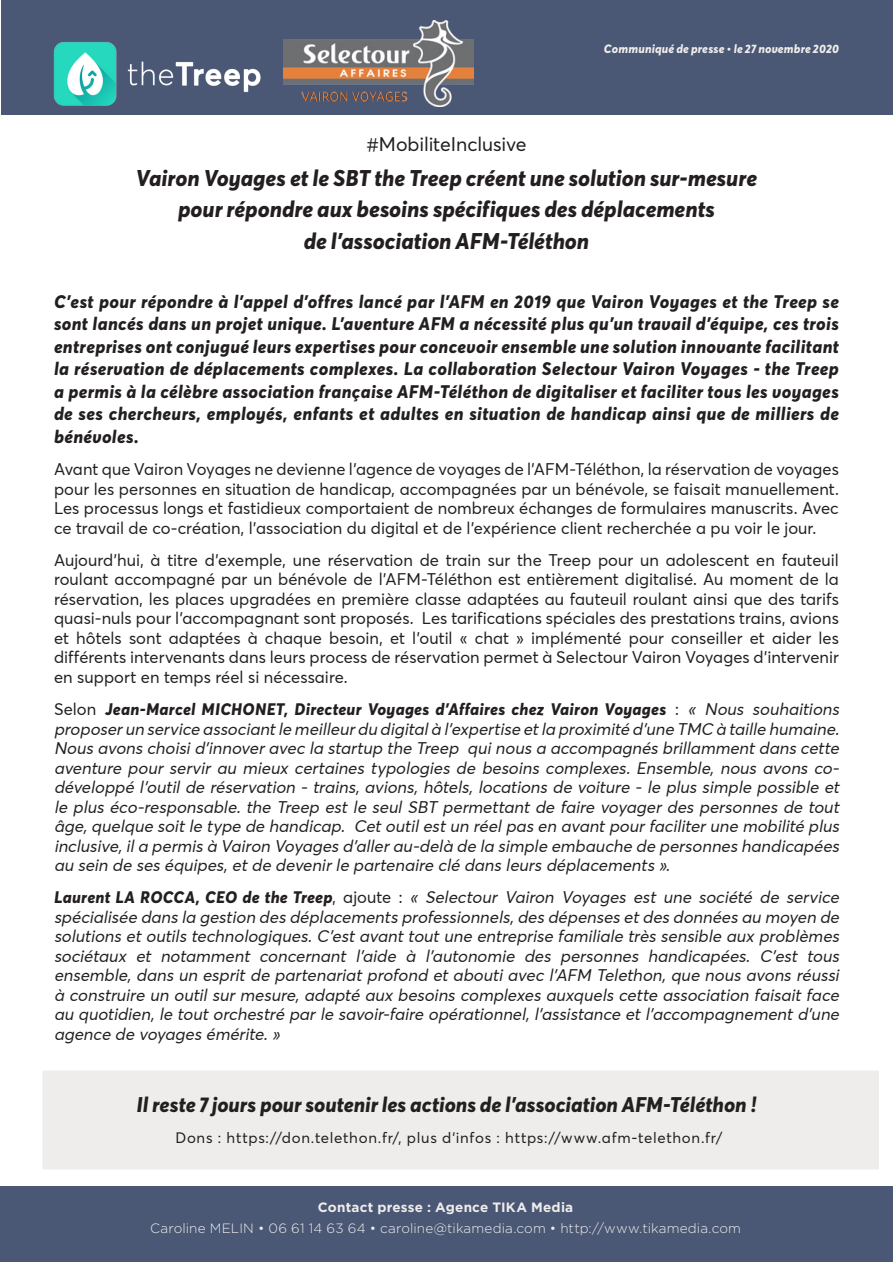
<style>
.page{position:relative;width:893px;height:1263px;background:#fff}
.page>*{position:absolute;margin:0;border:0;box-sizing:border-box;transform-origin:0 0}
.t1{font:800 22.5px "Averta Demo PE";color:#231f20}
.t2{font:800 21px "Averta Demo PE";color:#231f20}
.t3{font:19.5px "Averta Demo PE Cutted Demo";letter-spacing:-.005em;color:#231f20}
.t4{font:800 18px/22.5px "Averta Demo PE";letter-spacing:.02em;color:#231f20;text-align:justify}
.t5{font:italic 16.5px/19.5px "Averta Demo PE";color:#231f20;text-align:justify}
.t6{font:16.5px/19.5px "Averta Demo PE";letter-spacing:.005em;color:#231f20;text-align:justify}
.t7{font:15px "Averta Demo PE Cutted Demo";letter-spacing:.045em;color:#231f20}
.t8{font:300 13.5px "Gotham";letter-spacing:.01em;color:#efedec}
.t9{font:700 13.5px "Gotham";letter-spacing:.015em;color:#efedec}
.t10{font:800 12px "Averta Demo PE";letter-spacing:.015em;color:#efedec}
.s1{font-style:normal}
.s2{font-weight:800;font-style:normal}
</style>
<div class="page">
<div style="left:0;top:1187px;width:893px;height:75px;background:#4a5875"></div>
<div style="left:1px;top:1px;width:892px;height:114px;background:#4a5875"></div>
<div style="left:42px;top:1070px;width:837px;height:99px;background:#efedec"></div>
<img style="left:53px;top:42px;width:208px;height:64px">
<img style="left:284px;top:21px;width:190px;height:86px">
<p class="t10" style="left:604px;top:41px;width:237px">Communiqué de presse • le 27 novembre 2020</p>
<p class="t3" style="left:366px;top:132px;width:162px">#MobiliteInclusive</p>
<p class="t1" style="left:136px;top:165px;width:623px">Vairon Voyages et le SBT the Treep créent une solution sur-mesure</p>
<p class="t1" style="left:178px;top:196px;width:538px">pour répondre aux besoins spécifiques des déplacements</p>
<p class="t1" style="left:304px;top:227px;width:287px">de l’association AFM-Téléthon</p>
<p class="t4" style="left:54px;top:290px;width:786px">C’est pour répondre à l’appel d’offres lancé par l’AFM en 2019 que Vairon Voyages et the Treep se sont lancés dans un projet unique. L’aventure AFM a nécessité plus qu’un travail d’équipe, ces trois entreprises ont conjugué leurs expertises pour concevoir ensemble une solution innovante facilitant la réservation de déplacements complexes. La collaboration Selectour Vairon Voyages - the Treep a permis à la célèbre association française AFM-Téléthon de digitaliser et faciliter tous les voyages de ses chercheurs, employés, enfants et adultes en situation de handicap ainsi que de milliers de bénévoles.</p>
<p class="t6" style="left:54px;top:459px;width:786px">Avant que Vairon Voyages ne devienne l’agence de voyages de l’AFM-Téléthon, la réservation de voyages pour les personnes en situation de handicap, accompagnées par un bénévole, se faisait manuellement.<br>Les processus longs et fastidieux comportaient de nombreux échanges de formulaires manuscrits. Avec ce travail de co-création, l’association du digital et de l’expérience client recherchée a pu voir le jour.</p>
<p class="t6" style="left:54px;top:549px;width:786px">Aujourd’hui, à titre d’exemple, une réservation de train sur the Treep pour un adolescent en fauteuil roulant accompagné par un bénévole de l’AFM-Téléthon est entièrement digitalisé. Au moment de la réservation, les places upgradées en première classe adaptées au fauteuil roulant ainsi que des tarifs quasi-nuls pour l’accompagnant sont proposés. Les tarifications spéciales des prestations trains, avions et hôtels sont adaptées à chaque besoin, et l’outil « chat » implémenté pour conseiller et aider les différents intervenants dans leurs process de réservation permet à Selectour Vairon Voyages d’intervenir en support en temps réel si nécessaire.</p>
<p class="t5" style="left:54px;top:699px;width:790px"><span class="s1">Selon</span> <span class="s2">Jean-Marcel MICHONET, Directeur Voyages d’Affaires chez Vairon Voyages</span> <span class="s1">:</span> « Nous souhaitions proposerun service associantle meilleurdu digitalà l’expertise etla proximité d’une TMC à taille humaine.<br>Nous avons choisid’innoveravec la startup the Treep quinous a accompagnés brillammentdans cette aventure pour servir au mieux certaines typologies de besoins complexes. Ensemble, nous avons co&shy;développé l’outil de réservation - trains, avions, hôtels, locations de voiture - le plus simple possible et le plus éco-responsable. the Treep est le seul SBT permettant de faire voyager des personnes de tout âge,quelque soitle type de handicap. Cetoutilestun réelpas en avantpourfaciliterune mobilité plus inclusive,ila permis à Vairon Voyages d’allerau-delà de la simple embauche de personnes handicapées au sein de ses équipes,etde devenirle partenaire clé dans leurs déplacements ».</p>
<p class="t5" style="left:54px;top:887px;width:790px"><span class="s2">L a u ren t LA R O CCA , CEO de th e Treep</span><span class="s1">, aj o u t e :</span> « Selectour Vairon Voyages est une société de service spécialisée dans la gestion des déplacements professionnels,des dépenses etdes données au moyen de solutions et outils technologiques. C’est avant tout une entreprise familiale très sensible aux problèmes sociétaux et notamment concernant l’aide à l’autonomie des personnes handicapées. C’est tous ensemble, dans un esprit de partenariat profond et abouti avec l’AFM Telethon, que nous avons réussi à construire un outil sur mesure, adapté aux besoins complexes auxquels cette association faisait face au quotidien, le tout orchestré par le savoir-faire opérationnel, l’assistance et l’accompagnement d’une agence de voyages émérite.»</p>
<p class="t2" style="left:136px;top:1092px;width:622px">Il reste 7 jours pour soutenir les actions de l’association AFM-Téléthon !</p>
<p class="t7" style="left:175px;top:1129px;width:548px">Dons : https://don.telethon.fr/, plus d’infos : https://www.afm-telethon.fr/</p>
<p class="t9" style="left:318px;top:1198px;width:257px">Contact presse : Agence TIKA Media</p>
<p class="t8" style="left:150px;top:1219px;width:592px">Caroline MELIN • 06 61 14 63 64 • caroline@tikamedia.com • http://www.tikamedia.com</p>
</div>
